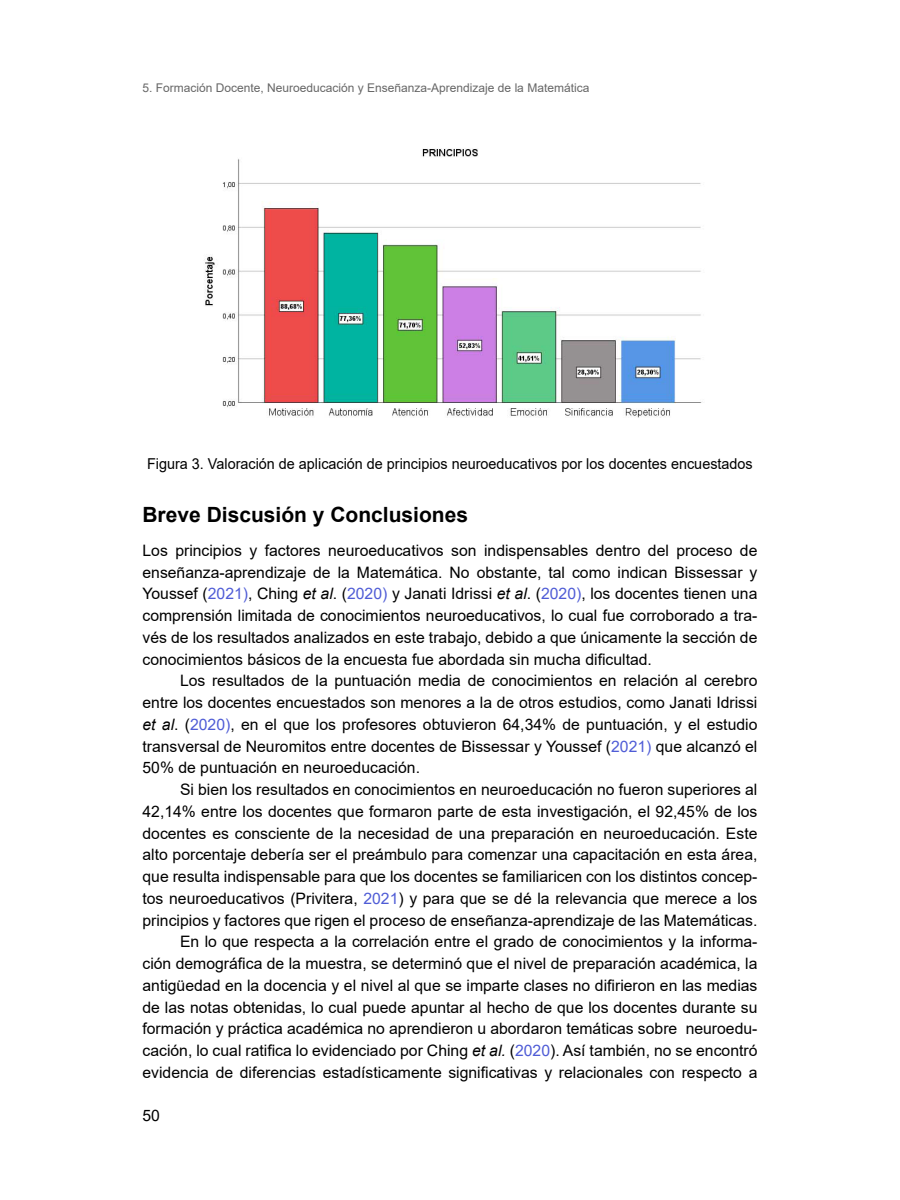
<style>
.page{position:relative;width:900px;height:1200px;background:#fff}
.page>*{position:absolute;margin:0;border:0;box-sizing:border-box;transform-origin:0 0}
.Titulo_primer_nivel{font:700 21px "Arial";color:#000}
.Texto{font:15.75px/21.8px "Arial";color:#000;text-align:justify}
.Leyenda_tablas_y_fig{font:15px "Arial";color:#000;scale:.96 1}
.t1{font:12px "Arial";color:#666}
.s1{color:#4f5cd6}
.s2{font-style:italic}
</style>
<div class="page">
<img style="left:204px;top:148px;width:498px;height:270px">
<p class="t1" style="left:142px;top:79px;width:448px">5. Formación Docente, Neuroeducación y Enseñanza-Aprendizaje de la Matemática</p>
<p class="Leyenda_tablas_y_fig" style="left:147px;top:453px;width:632px">Figura 3. Valoración de aplicación de principios neuroeducativos por los docentes encuestados</p>
<p class="Titulo_primer_nivel" style="left:142px;top:500px;width:327px">Breve Discusión y Conclusiones</p>
<p class="Texto" style="left:142px;top:539px;width:617px">Los principios y factores neuroeducativos son indispensables dentro del proceso de enseñanza-aprendizaje de la Matemática. No obstante, tal como indican Bissessar y Youssef (<span class="s1">2021)</span>, Ching <span class="s2">et al</span>. (<span class="s1">2020)</span> y Janati Idrissi <span class="s2">et al</span>. (<span class="s1">2020)</span>, los docentes tienen una comprensión limitada de conocimientos neuroeducativos, lo cual fue corroborado a tra&shy;vés de los resultados analizados en este trabajo, debido a que únicamente la sección de conocimientos básicos de la encuesta fue abordada sin mucha dificultad.</p>
<p class="Texto" style="left:142px;top:670px;width:617px;text-indent:38px">Los resultados de la puntuación media de conocimientos en relación al cerebro entre los docentes encuestados son menores a la de otros estudios, como Janati Idrissi <span class="s2">et al</span>. (<span class="s1">2020)</span>, en el que los profesores obtuvieron 64,34% de puntuación, y el estudio transversal de Neuromitos entre docentes de Bissessar y Youssef (<span class="s1">2021)</span> que alcanzó el 50% de puntuación en neuroeducación.</p>
<p class="Texto" style="left:142px;top:778px;width:617px;text-indent:38px">Si bien los resultados en conocimientos en neuroeducación no fueron superiores al 42,14% entre los docentes que formaron parte de esta investigación, el 92,45% de los docentes es consciente de la necesidad de una preparación en neuroeducación. Este alto porcentaje debería ser el preámbulo para comenzar una capacitación en esta área, que resulta indispensable para que los docentes se familiaricen con los distintos concep&shy;tos neuroeducativos (Privitera, <span class="s1">2021</span>) y para que se dé la relevancia que merece a los principios y factores que rigen el proceso de enseñanza-aprendizaje de las Matemáticas.</p>
<p class="Texto" style="left:142px;top:931px;width:616px;text-indent:38px">En lo que respecta a la correlación entre el grado de conocimientos y la informa&shy;ción demográfica de la muestra, se determinó que el nivel de preparación académica, la antigüedad en la docencia y el nivel al que se imparte clases no difirieron en las medias de las notas obtenidas, lo cual puede apuntar al hecho de que los docentes durante su formación y práctica académica no aprendieron u abordaron temáticas sobre neuroedu&shy;cación, lo cual ratifica lo evidenciado por Ching <span class="s2">et al.</span> (<span class="s1">2020</span>). Así también, no se encontró evidencia de diferencias estadísticamente significativas y relacionales con respecto a</p>
<p class="Texto" style="left:142px;top:1105px;width:19px">50</p>
</div>
